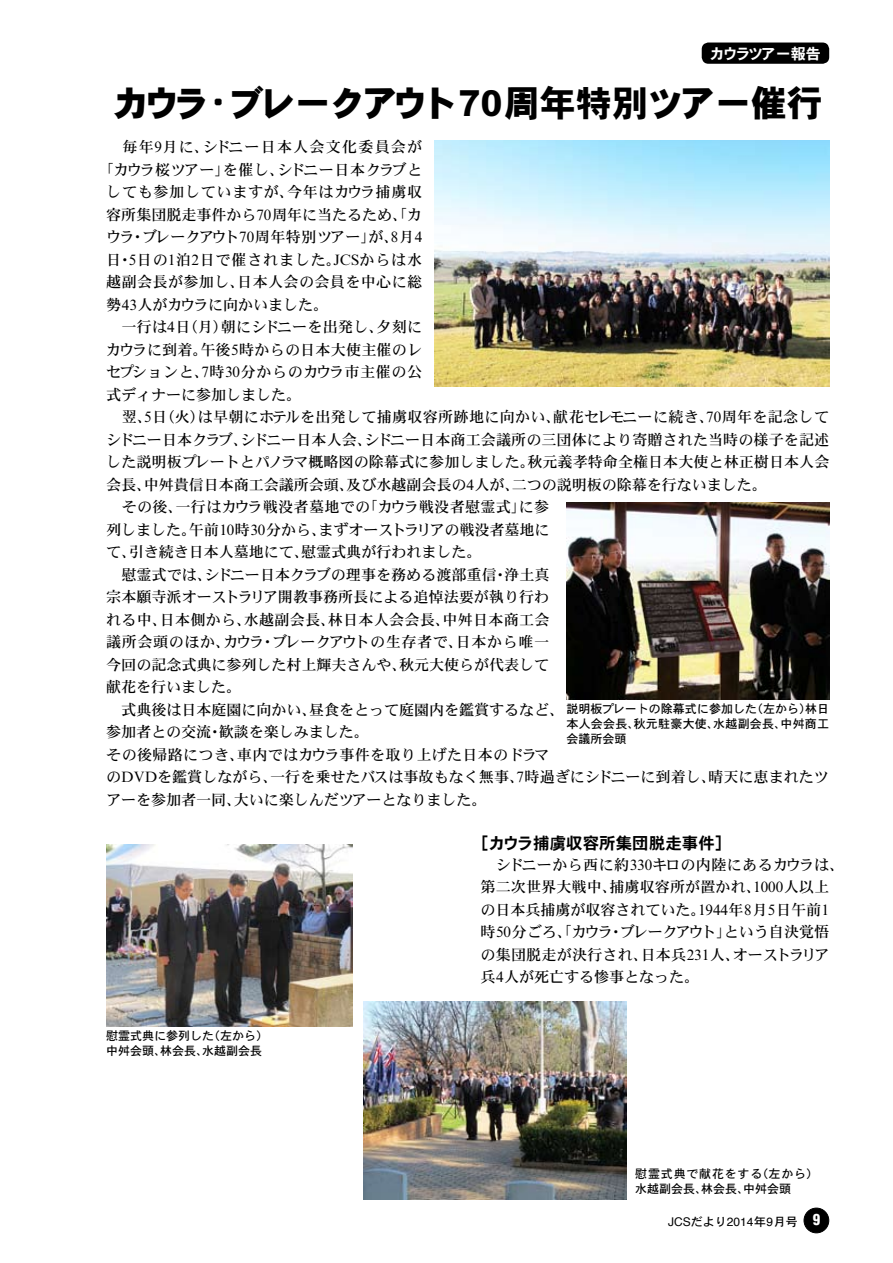
<style>
.page{position:relative;width:893px;height:1263px;background:#fff}
.page>*{position:absolute;margin:0;border:0;box-sizing:border-box;transform-origin:0 0}
.t1{font:36px "DFHS Gothic W9";color:#000}
.t2{font:16.5px "DFHS Gothic W7";color:#000}
.t3{font:15px/22.5px "DFHS Mincho W5";letter-spacing:.005em;color:#000}
.t4{font:15px "DFHS Mincho W5";letter-spacing:.025em;color:#000}
.t5{font:15px "DFHS Mincho W5";letter-spacing:.045em;color:#000}
.t6{font:15px "DFHS Mincho W5";letter-spacing:.03em;color:#000}
.t7{font:15px "DFHS Mincho W5";letter-spacing:.05em;color:#000}
.t8{font:15px "DFHS Mincho W5";letter-spacing:.035em;color:#000}
.t9{font:15px "DFHS Mincho W5";letter-spacing:.06em;color:#000}
.t10{font:15px "DFHS Mincho W5";letter-spacing:.085em;color:#000}
.t11{font:15px "DFHS Gothic W7";letter-spacing:-.15em;color:#fff}
.t12{font:12px/15px "DFHS Gothic W5";letter-spacing:.005em;color:#000}
.t13{font:12px/15px "DFHS Gothic W5";letter-spacing:.065em;color:#000}
.t14{font:12px "Helvetica";color:#000}
.s1{font-family:"DFHS Gothic W5"}
.s2{font-weight:900;font-stretch:condensed;font-size:15px;color:#fff}
</style>
<div class="page">
<div style="left:804px;top:1208px;width:25px;height:25px;background:#000;border-radius:50%"></div>
<div style="left:804px;top:1208px;width:25px;height:25px;border:1px solid #000;border-radius:50%"></div>
<img style="left:435px;top:140px;width:394px;height:247px">
<img style="left:566px;top:502px;width:263px;height:197px">
<img style="left:106px;top:845px;width:247px;height:181px">
<img style="left:364px;top:1002px;width:262px;height:197px">
<div style="left:702px;top:43px;width:127px;height:21px;background:#000;border-radius:7px"></div>
<p class="t11" style="left:710px;top:46px;width:112px">カウラツアー報告</p>
<h1 class="t1" style="left:113px;top:85px;width:711px">カウラ・ブレークアウト70周年特別ツアー催行</h1>
<p class="t10" style="left:106px;top:139px;width:317px">　毎年9月に、シドニー日本人会文化委員会が</p>
<p class="t7" style="left:99px;top:162px;width:325px">「カウラ桜ツアー」を催し、シドニー日本クラブと</p>
<p class="t7" style="left:106px;top:184px;width:317px">しても参加していますが、今年はカウラ捕虜収</p>
<p class="t3" style="left:106px;top:203px;width:317px">容所集団脱走事件から70周年に当たるため、「カ</p>
<p class="t8" style="left:106px;top:229px;width:317px">ウラ・ブレークアウト70周年特別ツアー」が、8月4</p>
<p class="t9" style="left:106px;top:252px;width:317px">日・5日の1泊2日で催されました。JCSからは水</p>
<p class="t6" style="left:106px;top:274px;width:317px">越副会長が参加し、日本人会の会員を中心に総</p>
<p class="t3" style="left:106px;top:293px;width:223px">勢43人がカウラに向かいました。</p>
<p class="t3" style="left:106px;top:316px;width:317px">　一行は4日（月）朝にシドニーを出発し、夕刻に</p>
<p class="t3" style="left:106px;top:338px;width:317px">カウラに到着。午後5時からの日本大使主催のレ</p>
<p class="t5" style="left:106px;top:364px;width:317px">セプションと、7時30分からのカウラ市主催の公</p>
<p class="t3" style="left:106px;top:383px;width:196px">式ディナーに参加しました。</p>
<p class="t4" style="left:106px;top:409px;width:724px">　翌、5日（火）は早朝にホテルを出発して捕虜収容所跡地に向かい、献花セレモニーに続き、70周年を記念して</p>
<p class="t3" style="left:106px;top:428px;width:724px">シドニー日本クラブ、シドニー日本人会、シドニー日本商工会議所の三団体により寄贈された当時の様子を記述</p>
<p class="t3" style="left:106px;top:451px;width:725px">した説明板プレートとパノラマ概略図の除幕式に参加しました。秋元義孝特命全権日本大使と林正樹日本人会</p>
<p class="t3" style="left:106px;top:473px;width:662px">会長、中舛貴信日本商工会議所会頭、及び水越副会長の4人が、二つの説明板の除幕を行ないました。</p>
<p class="t6" style="left:106px;top:499px;width:444px">　その後、一行はカウラ戦没者墓地での「カウラ戦没者慰霊式」に参</p>
<p class="t3" style="left:106px;top:518px;width:445px">列しました。午前10時30分から、まずオーストラリアの戦没者墓地に</p>
<p class="t3" style="left:106px;top:541px;width:376px">て、引き続き日本人墓地にて、慰霊式典が行われました。</p>
<p class="t3" style="left:106px;top:563px;width:445px">　慰霊式では、シドニー日本クラブの理事を務める渡部重信・浄土真</p>
<p class="t3" style="left:106px;top:586px;width:444px">宗本願寺派オーストラリア開教事務所長による追悼法要が執り行わ</p>
<p class="t3" style="left:106px;top:608px;width:445px">れる中、日本側から、水越副会長、林日本人会会長、中舛日本商工会</p>
<p class="t5" style="left:106px;top:634px;width:444px">議所会頭のほか、カウラ・ブレークアウトの生存者で、日本から唯一</p>
<p class="t3" style="left:106px;top:653px;width:444px">今回の記念式典に参列した村上輝夫さんや、秋元大使らが代表して</p>
<p class="t3" style="left:106px;top:676px;width:136px">献花を行いました。</p>
<p class="t3" style="left:106px;top:698px;width:459px">　式典後は日本庭園に向かい、昼食をとって庭園内を鑑賞するなど、</p>
<p class="t3" style="left:106px;top:721px;width:264px">参加者との交流・歓談を楽しみました。</p>
<p class="t4" style="left:106px;top:747px;width:444px">その後帰路につき、車内ではカウラ事件を取り上げた日本のドラマ</p>
<p class="t3" style="left:106px;top:766px;width:724px">のDVDを鑑賞しながら、一行を乗せたバスは事故もなく無事、7時過ぎにシドニーに到着し、晴天に恵まれたツ</p>
<p class="t3" style="left:106px;top:788px;width:382px">アーを参加者一同、大いに楽しんだツアーとなりました。</p>
<p class="t12" style="left:566px;top:701px;width:264px;text-align:justify">説明板プレートの除幕式に参加した（左から）林日本人会会長、秋元駐豪大使、水越副会長、中舛商工会議所会頭</p>
<p class="t12" style="left:106px;top:1029px;width:163px">慰霊式典に参列した（左から）中舛会頭、林会長、水越副会長</p>
<p class="t2" style="left:472px;top:834px;width:261px">［カウラ捕虜収容所集団脱走事件］</p>
<p class="t3" style="left:480px;top:853px;width:365px">　シドニーから西に約330キロの内陸にあるカウラは、第二次世界大戦中、捕虜収容所が置かれ、1000人以上の日本兵捕虜が収容されていた。1944年8月5日午前1時50分ごろ、「カウラ・ブレークアウト」という自決覚悟の集団脱走が決行され、日本兵231人、オーストラリア兵4人が死亡する惨事となった。</p>
<p class="t13" style="left:635px;top:1166px;width:184px">慰霊式典で献花をする（左から）水越副会長、林会長、中舛会頭</p>
<p class="t14" style="left:668px;top:1212px;width:154px">JCS<span class="s1">だより</span>2014<span class="s1">年</span>9<span class="s1">月号</span> <span class="s2">9</span></p>
</div>
